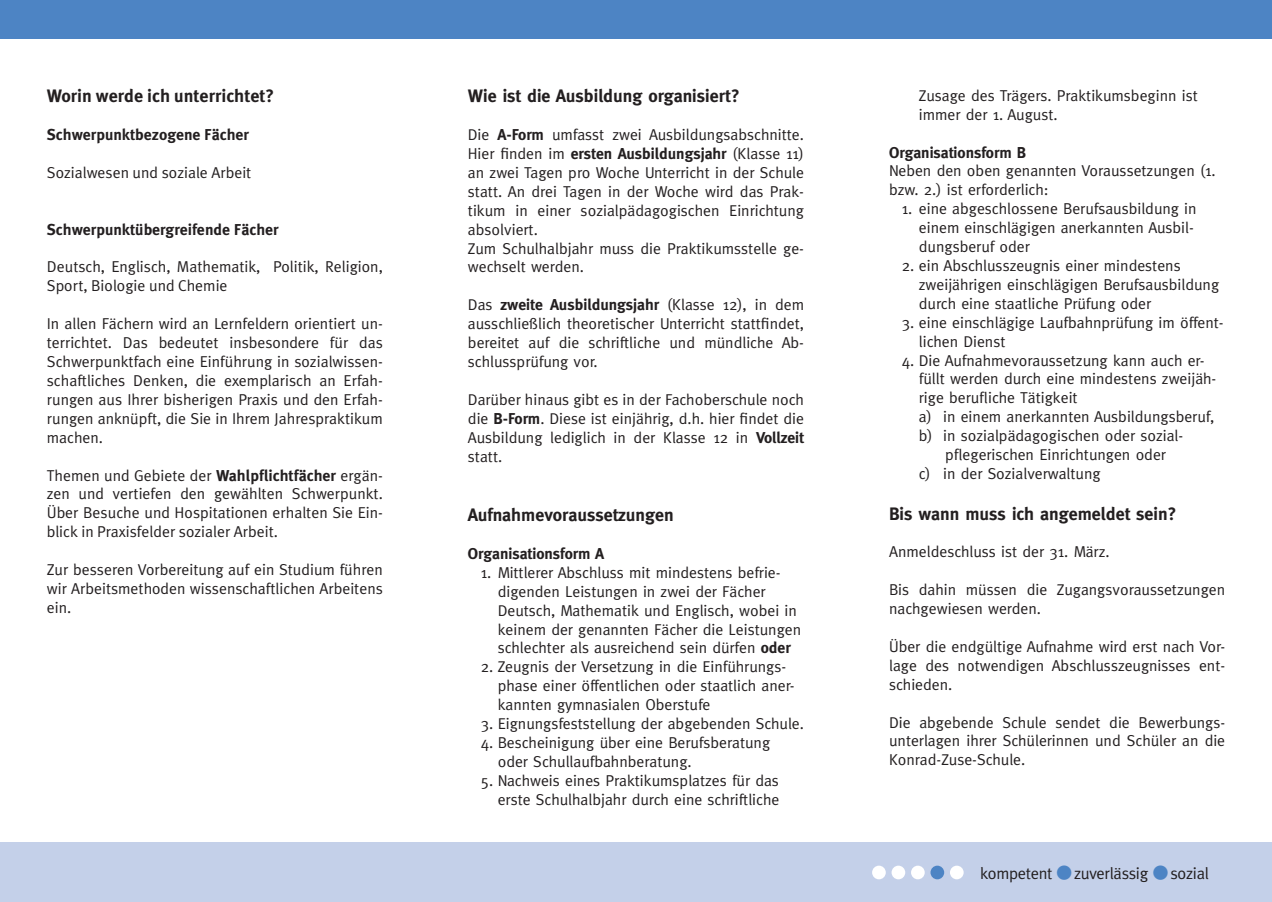
<style>
.page{position:relative;width:1272px;height:902px;background:#fff}
.page>*{position:absolute;margin:0;border:0;box-sizing:border-box;transform-origin:0 0}
.t1{font:700 18px "Meta";color:#231f20}
.t2{font:700 18px "Meta Plus";color:#231f20}
.t3{font:16.5px "Meta Plus Normal";letter-spacing:-.02em;color:#231f20}
.t4{font:15.75px/18.9px "Meta";color:#231f20}
.t5{font:15.75px/18.9px "Meta Plus Normal";color:#231f20;text-align:justify}
.t6{font:700 15.75px "Meta Plus";color:#231f20}
.t7{font:700 15.75px "Meta";color:#231f20}
.s1{font-family:"Meta Plus";font-weight:700}
.s2{font-weight:700}
.s3{font-size:40.5px;color:#4d84c4}
</style>
<div class="page">
<div style="left:0;top:842px;width:1271px;height:59px;background:#c4d0e9"></div>
<div style="left:872px;top:865px;width:13px;height:14px;background:#fff;border-radius:50%"></div>
<div style="left:891px;top:865px;width:14px;height:14px;background:#fff;border-radius:50%"></div>
<div style="left:911px;top:865px;width:13px;height:14px;background:#fff;border-radius:50%"></div>
<div style="left:930px;top:865px;width:14px;height:14px;background:#4d84c4;border-radius:50%"></div>
<div style="left:949px;top:865px;width:14px;height:14px;background:#fff;border-radius:50%"></div>
<div style="left:0;top:0;width:1271px;height:38px;background:#4d84c4"></div>
<p class="t2" style="left:47px;top:86px;width:229px">Worin werde ich unterrichtet?</p>
<p class="t6" style="left:47px;top:125px;width:204px">Schwerpunktbezogene Fächer</p>
<p class="t5" style="left:47px;top:163px;width:206px">Sozialwesen und soziale Arbeit</p>
<p class="t6" style="left:47px;top:220px;width:233px">Schwerpunktübergreifende Fächer</p>
<p class="t5" style="left:47px;top:257px;width:337px">Deutsch, Englisch, Mathematik, Politik, Religion,<br>Sport, Biologie und Chemie</p>
<p class="t5" style="left:47px;top:314px;width:337px">In allen Fächern wird an Lernfeldern orientiert un&shy;terrichtet. Das bedeutet insbesondere für das Schwerpunktfach eine Einführung in sozialwissen&shy;schaftliches Denken, die exemplarisch an Erfah&shy;rungen aus Ihrer bisherigen Praxis und den Erfah&shy;rungen anknüpft, die Sie in Ihrem Jahrespraktikum machen.</p>
<p class="t5" style="left:47px;top:465px;width:337px">Themen und Gebiete der <span class="s1">Wahlpflichtfächer</span> ergän&shy;zen und vertiefen den gewählten Schwerpunkt.<br>Über Besuche und Hospitationen erhalten Sie Ein&shy;blick in Praxisfelder sozialer Arbeit.</p>
<p class="t5" style="left:47px;top:560px;width:337px">Zur besseren Vorbereitung auf ein Studium führen wir Arbeitsmethoden wissenschaftlichen Arbeitens ein.</p>
<p class="t1" style="left:468px;top:86px;width:273px">Wie ist die Ausbildung organisiert?</p>
<p class="t4" style="left:468px;top:125px;width:337px;text-align:justify">Die <span class="s2">A-Form</span> umfasst zwei Ausbildungsabschnitte.<br>Hier finden im <span class="s2">ersten Ausbildungsjahr</span> (Klasse 11) an zwei Tagen pro Woche Unterricht in der Schule statt. An drei Tagen in der Woche wird das Prak&shy;tikum in einer sozialpädagogischen Einrichtung absolviert.</p>
<p class="t4" style="left:468px;top:238px;width:337px">Zum Schulhalbjahr muss die Praktikumsstelle ge&shy;wechselt werden.</p>
<p class="t4" style="left:468px;top:295px;width:337px;text-align:justify">Das <span class="s2">zweite Ausbildungsjahr</span> (Klasse 12), in dem ausschließlich theoretischer Unterricht stattfindet, bereitet auf die schriftliche und mündliche Ab&shy;schlussprüfung vor.</p>
<p class="t4" style="left:468px;top:390px;width:337px;text-align:justify">Darüber hinaus gibt es in der Fachoberschule noch die <span class="s2">B-Form</span>. Diese ist einjährig, d.h. hier findet die Ausbildung lediglich in der Klasse 12 in <span class="s2">Vollzeit </span>statt.</p>
<p class="t1" style="left:468px;top:504px;width:207px">Aufnahmevoraussetzungen</p>
<p class="t7" style="left:468px;top:544px;width:138px">Organisationsform A</p>
<p class="t4" style="left:497px;top:562px;width:305px;text-indent:-17px">1. Mittlerer Abschluss mit mindestens befrie&shy;digenden Leistungen in zwei der Fächer Deutsch, Mathematik und Englisch, wobei in keinem der genannten Fächer die Leistungen schlechter als ausreichend sein dürfen <span class="s2">oder</span></p>
<p class="t4" style="left:497px;top:657px;width:298px;text-indent:-17px">2. Zeugnis der Versetzung in die Einführungs&shy;phase einer öffentlichen oder staatlich aner&shy;kannten gymnasialen Oberstufe</p>
<p class="t4" style="left:480px;top:714px;width:325px">3. Eignungsfeststellung der abgebenden Schule.</p>
<p class="t4" style="left:497px;top:732px;width:274px;text-indent:-17px">4. Bescheinigung über eine Berufsberatung oder Schullaufbahnberatung.</p>
<p class="t4" style="left:480px;top:770px;width:300px;text-align:right">5. Nachweis eines Praktikumsplatzes für das erste Schulhalbjahr durch eine schriftliche</p>
<p class="t4" style="left:918px;top:86px;width:280px">Zusage des Trägers. Praktikumsbeginn ist immer der 1. August.</p>
<p class="t7" style="left:889px;top:143px;width:139px">Organisationsform B</p>
<p class="t4" style="left:889px;top:161px;width:328px">Neben den oben genannten Voraussetzungen (1. bzw. 2.) ist erforderlich:</p>
<p class="t4" style="left:918px;top:199px;width:279px;text-indent:-17px">1. eine abgeschlossene Berufsausbildung in einem einschlägigen anerkannten Ausbil&shy;dungsberuf oder</p>
<p class="t4" style="left:918px;top:256px;width:302px;text-indent:-17px">2. ein Abschlusszeugnis einer mindestens zweijährigen einschlägigen Berufsausbildung durch eine staatliche Prüfung oder</p>
<p class="t4" style="left:918px;top:312px;width:306px;text-indent:-17px">3. eine einschlägige Laufbahnprüfung im öffent&shy;lichen Dienst</p>
<p class="t4" style="left:901px;top:350px;width:304px">4. Die Aufnahmevoraussetzung kann auch er-</p>
<p class="t4" style="left:918px;top:369px;width:299px">füllt werden durch eine mindestens zweijäh-</p>
<p class="t4" style="left:918px;top:388px;width:160px">rige berufliche Tätigkeit</p>
<p class="t4" style="left:918px;top:407px;width:297px">a) in einem anerkannten Ausbildungsberuf,</p>
<p class="t4" style="left:918px;top:426px;width:266px">b) in sozialpädagogischen oder sozial-</p>
<p class="t4" style="left:945px;top:445px;width:222px">pflegerischen Einrichtungen oder</p>
<p class="t4" style="left:918px;top:464px;width:183px">c) in der Sozialverwaltung</p>
<p class="t1" style="left:889px;top:503px;width:289px">Bis wann muss ich angemeldet sein?</p>
<p class="t4" style="left:889px;top:542px;width:222px">Anmeldeschluss ist der 31. März.</p>
<p class="t4" style="left:889px;top:580px;width:337px">Bis dahin müssen die Zugangsvoraussetzungen nachgewiesen werden.</p>
<p class="t4" style="left:889px;top:636px;width:337px;text-align:justify">Über die endgültige Aufnahme wird erst nach Vor&shy;lage des notwendigen Abschlusszeugnisses ent&shy;schieden.</p>
<p class="t4" style="left:889px;top:712px;width:337px;text-align:justify">Die abgebende Schule sendet die Bewerbungs&shy;unterlagen ihrer Schülerinnen und Schüler an die Konrad-Zuse-Schule.</p>
<p class="t3" style="left:980px;top:864px;width:230px">kompetent<span class="s3">•</span> zuverlässig<span class="s3">•</span> sozial</p>
</div>
